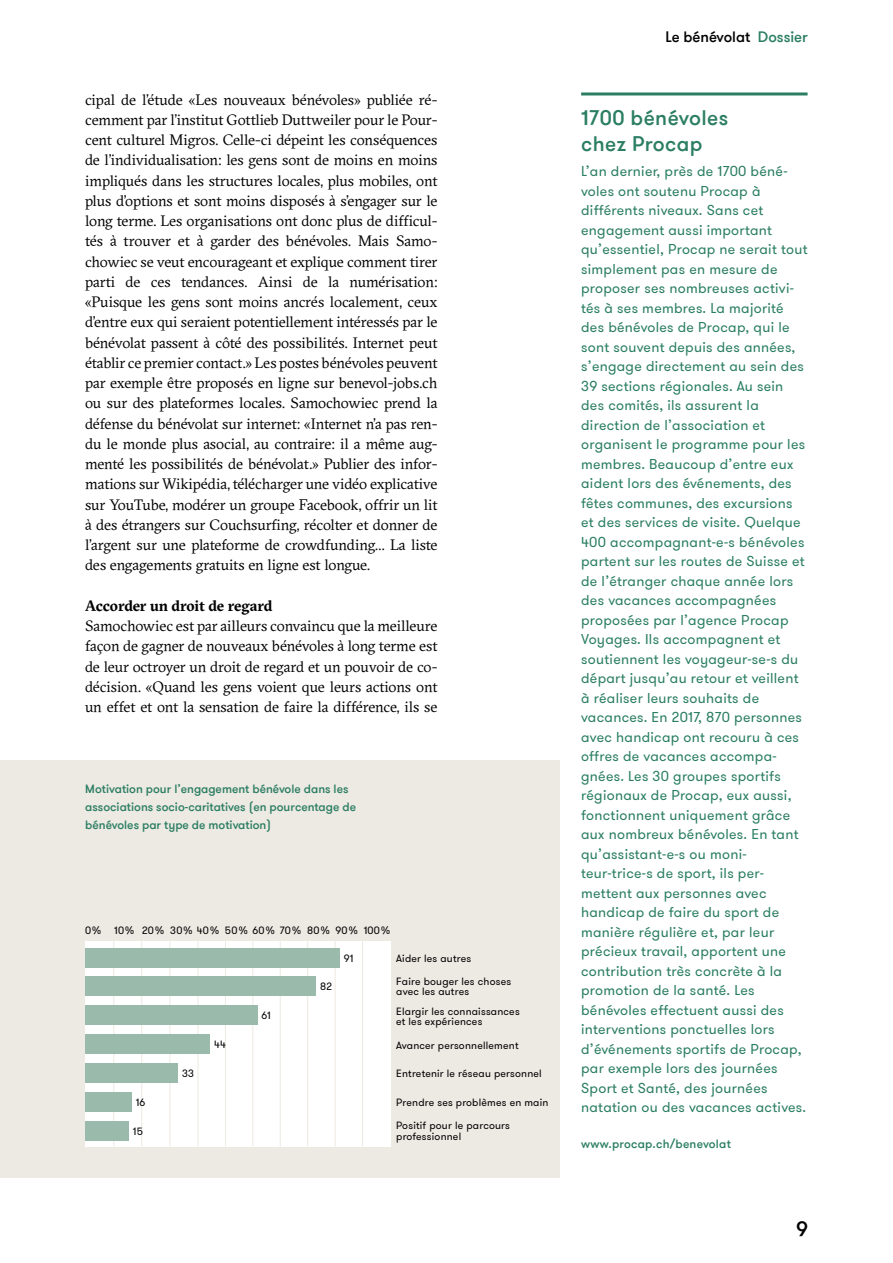
<style>
.page{position:relative;width:893px;height:1263px;background:#fff}
.page>*{position:absolute;margin:0;border:0;box-sizing:border-box;transform-origin:0 0}
.t1{font:500 21px/25.5px "GT Walsheim Pro";letter-spacing:.02em;color:#2b7e63}
.t2{font:500 21px "GT Walsheim Pro";color:#000}
.t3{font:15px/20.2px "GT Sectra";letter-spacing:-.01em;color:#000;text-align:justify}
.t4{font:700 15px "GT Sectra";letter-spacing:-.015em;color:#000}
.t5{font:500 15px "GT Walsheim Pro";color:#000}
.t6{font:14.25px/19.5px "GT Walsheim Pro";letter-spacing:.02em;color:#2b7e63}
.t7{font:500 12px/18px "GT Walsheim Pro";color:#2b7e63}
.t8{font:500 12px "GT Walsheim Pro";letter-spacing:.02em;color:#2b7e63}
.t9{font:10.5px/22.8px "GT Walsheim Pro";letter-spacing:.02em;color:#000}
.s1{color:#2b7e63}
</style>
<div class="page">
<hr style="left:581px;top:92px;width:227px;height:3px;background:#2b7e63">
<div style="left:0;top:760px;width:560px;height:418px;background:#ede9e3"></div>
<div style="left:85px;top:941px;width:305px;height:205px;background:#fff"></div>
<hr style="left:198px;top:941px;width:1px;height:205px;background:#ede9e3">
<hr style="left:225px;top:941px;width:1px;height:205px;background:#ede9e3">
<hr style="left:252px;top:941px;width:1px;height:205px;background:#ede9e3">
<hr style="left:280px;top:941px;width:1px;height:205px;background:#ede9e3">
<hr style="left:307px;top:941px;width:1px;height:205px;background:#ede9e3">
<hr style="left:335px;top:941px;width:1px;height:205px;background:#ede9e3">
<hr style="left:362px;top:941px;width:1px;height:205px;background:#ede9e3">
<hr style="left:169px;top:941px;width:1px;height:205px;background:#ede9e3">
<hr style="left:141px;top:941px;width:1px;height:205px;background:#ede9e3">
<hr style="left:113px;top:941px;width:1px;height:205px;background:#ede9e3">
<div style="left:85px;top:948px;width:255px;height:19px;background:#9abbac"></div>
<div style="left:85px;top:977px;width:231px;height:19px;background:#9abbac"></div>
<div style="left:85px;top:1005px;width:172px;height:20px;background:#9abbac"></div>
<div style="left:85px;top:1034px;width:125px;height:20px;background:#9abbac"></div>
<div style="left:85px;top:1063px;width:93px;height:19px;background:#9abbac"></div>
<div style="left:85px;top:1092px;width:46px;height:19px;background:#9abbac"></div>
<div style="left:85px;top:1121px;width:44px;height:19px;background:#9abbac"></div>
<p class="t3" style="left:85px;top:89px;width:354px">cipal de l’étude «Les nouveaux bénévoles» publiée ré&shy;cemment par l’institut Gottlieb Duttweiler pour le Pour&shy;cent culturel Migros. Celle-ci dépeint les conséquences de l’individualisation: les gens sont de moins en moins impliqués dans les structures locales, plus mobiles, ont plus d’options et sont moins disposés à s’engager sur le long terme. Les organisations ont donc plus de difficul&shy;tés à trouver et à garder des bénévoles. Mais Samo&shy;chowiec se veut encourageant et explique comment tirer parti de ces tendances. Ainsi de la numérisation: «Puisque les gens sont moins ancrés localement, ceux d’entre eux qui seraient potentiellement intéressés par le bénévolat passent à côté des possibilités. Internet peut établir ce premier contact.» Les postes bénévoles peuvent par exemple être proposés en ligne sur benevol-jobs.ch ou sur des plateformes locales. Samochowiec prend la défense du bénévolat sur internet: «Internet n’a pas ren&shy;du le monde plus asocial, au contraire: il a même aug&shy;menté les possibilités de bénévolat.» Publier des infor&shy;mations sur Wikipédia, télécharger une vidéo explicative sur YouTube, modérer un groupe Facebook, offrir un lit à des étrangers sur Couchsurfing, récolter et donner de l’argent sur une plateforme de crowdfunding... La liste des engagements gratuits en ligne est longue.</p>
<p class="t4" style="left:85px;top:596px;width:189px">Accorder un droit de regard</p>
<p class="t3" style="left:85px;top:616px;width:354px">Samochowiec est par ailleurs convaincu que la meilleure façon de gagner de nouveaux bénévoles à long terme est de leur octroyer un droit de regard et un pouvoir de co&shy;décision. «Quand les gens voient que leurs actions ont un effet et ont la sensation de faire la différence, ils se</p>
<p class="t7" style="left:85px;top:780px;width:272px">Motivation pour l’engagement bénévole dans les associations socio-caritatives (en pourcentage de bénévoles par type de motivation)</p>
<p class="t9" style="left:85px;top:919px;width:307px">0% 10% 20% 30% 40% 50% 60% 70% 80% 90% 100%</p>
<p class="t9" style="left:136px;top:1091px;width:11px">16</p>
<p class="t9" style="left:133px;top:1120px;width:12px">15</p>
<p class="t9" style="left:182px;top:1062px;width:13px">33</p>
<p class="t9" style="left:214px;top:1033px;width:13px">44</p>
<p class="t9" style="left:261px;top:1004px;width:11px">61</p>
<p class="t9" style="left:320px;top:975px;width:13px">82</p>
<p class="t9" style="left:344px;top:947px;width:11px">91</p>
<p class="t9" style="left:396px;top:947px;width:117px">Aider les autres<br>Faire bouger les choses</p>
<p class="t9" style="left:396px;top:982px;width:125px;line-height:19.2px">avec les autres<br>Elargir les connaissances</p>
<p class="t9" style="left:396px;top:1010px;width:88px">et les expériences</p>
<p class="t9" style="left:396px;top:1034px;width:124px">Avancer personnellement</p>
<p class="t9" style="left:396px;top:1062px;width:147px">Entretenir le réseau personnel</p>
<p class="t9" style="left:396px;top:1091px;width:154px">Prendre ses problèmes en main</p>
<p class="t9" style="left:396px;top:1120px;width:115px;line-height:10.5px">Positif pour le parcours professionnel</p>
<p class="t5" style="left:666px;top:27px;width:144px">Le bénévolat <span class="s1">Dossier</span></p>
<h1 class="t1" style="left:581px;top:106px;width:149px">1700 bénévoles chez Procap</h1>
<p class="t6" style="left:581px;top:162px;width:228px">L’an dernier, près de 1700 béné&shy;voles ont soutenu Procap à différents niveaux. Sans cet engagement aussi important qu’essentiel, Procap ne serait tout simplement pas en mesure de proposer ses nombreuses activi&shy;tés à ses membres. La majorité des bénévoles de Procap, qui le sont souvent depuis des années, s’engage directement au sein des<br>39 sections régionales. Au sein des comités, ils assurent la direction de l’association et organisent le programme pour les membres. Beaucoup d’entre eux aident lors des événements, des fêtes communes, des excursions et des services de visite. Quelque<br>400 accompagnant-e-s bénévoles partent sur les routes de Suisse et de l’étranger chaque année lors des vacances accompagnées proposées par l’agence Procap<br>Voyages. Ils accompagnent et soutiennent les voyageur-se-s du départ jusqu’au retour et veillent à réaliser leurs souhaits de vacances. En 2017, 870 personnes avec handicap ont recouru à ces offres de vacances accompa&shy;gnées. Les 30 groupes sportifs régionaux de Procap, eux aussi, fonctionnent uniquement grâce aux nombreux bénévoles. En tant qu’assistant-e-s ou moni&shy;teur-trice-s de sport, ils per&shy;mettent aux personnes avec handicap de faire du sport de manière régulière et, par leur précieux travail, apportent une contribution très concrète à la promotion de la santé. Les bénévoles effectuent aussi des interventions ponctuelles lors d’événements sportifs de Procap, par exemple lors des journées<br>Sport et Santé, des journées natation ou des vacances actives.</p>
<p class="t8" style="left:581px;top:1137px;width:151px">www.procap.ch/benevolat</p>
<h1 class="t2" style="left:796px;top:1216px;width:13px">9</h1>
</div>
